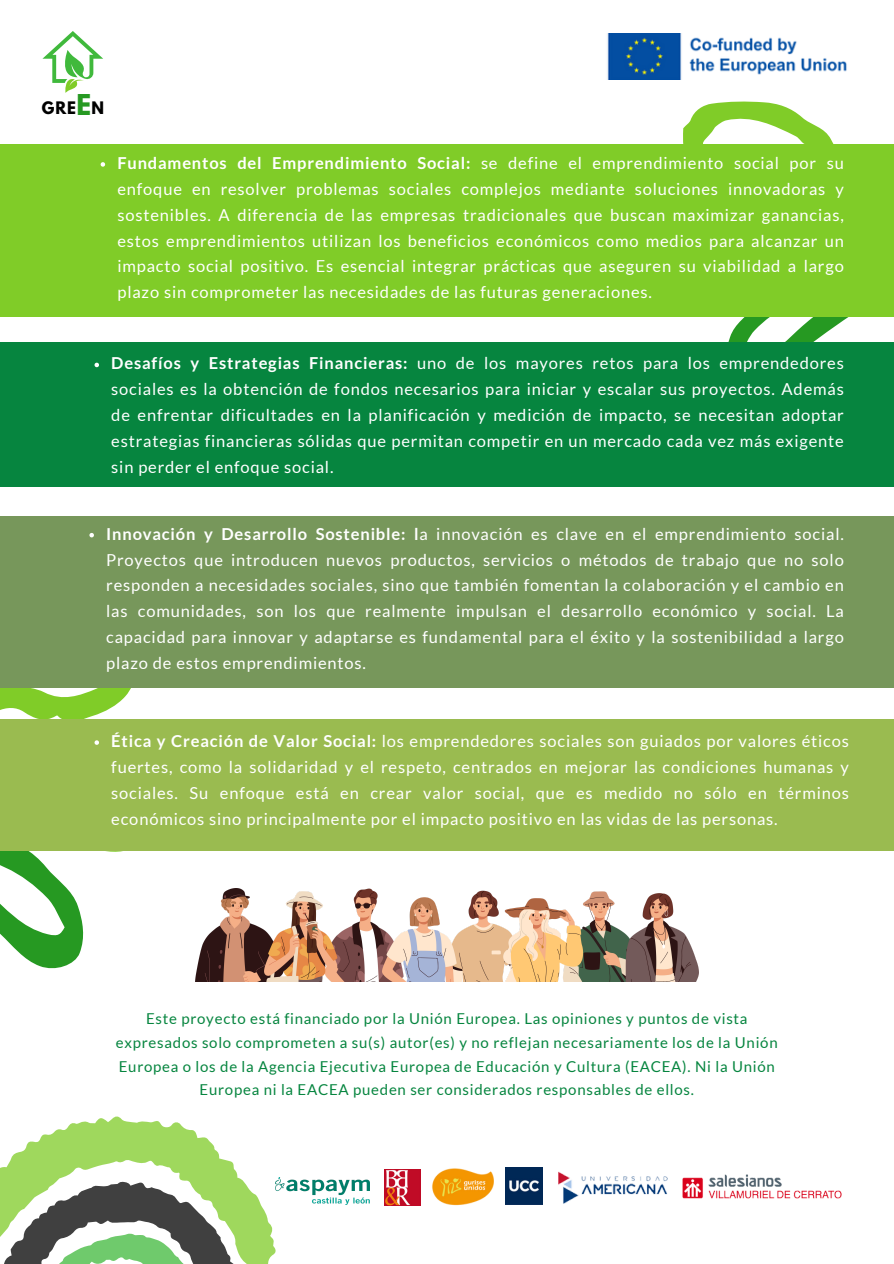
<style>
.page{position:relative;width:894px;height:1264px;background:#fff}
.page>*{position:absolute;margin:0;border:0;box-sizing:border-box;transform-origin:0 0}
.t1{font:700 25.35px "League Spartan";color:#269922}
.t2{font:16.5px/25.8px "Lato";letter-spacing:.05em;color:#fff;text-align:justify}
.t3{font:700 15.3px "League Spartan";color:#000}
.t4{font:15px/23.7px "Lato";letter-spacing:.05em;color:#06853f;text-align:center}
.s1{font-weight:700}
</style>
<div class="page">
<svg style="left:660px;top:101px;width:233px;height:242px"></svg>
<div style="left:0;top:718px;width:893px;height:132px;background:#9abb50"></div>
<div style="left:0;top:144px;width:893px;height:172px;background:#80cc28"></div>
<svg style="left:0;top:1116px;width:276px;height:147px"></svg>
<img style="left:384px;top:1169px;width:36px;height:36px">
<img style="left:432px;top:1168px;width:62px;height:38px">
<img style="left:505px;top:1167px;width:37px;height:37px">
<img style="left:558px;top:1171px;width:110px;height:33px">
<img style="left:682px;top:1174px;width:160px;height:25px">
<img style="left:275px;top:1177px;width:94px;height:27px">
<svg style="left:42px;top:31px;width:61px;height:62px"></svg>
<img style="left:607px;top:34px;width:240px;height:46px">
<div style="left:0;top:343px;width:893px;height:144px;background:#06853f"></div>
<div style="left:0;top:516px;width:893px;height:171px;background:#77975b"></div>
<svg style="left:89px;top:533px;width:5px;height:4px"></svg>
<img style="left:195px;top:888px;width:503px;height:93px">
<svg style="left:101px;top:162px;width:4px;height:5px"></svg>
<svg style="left:94px;top:363px;width:5px;height:4px"></svg>
<svg style="left:0;top:687px;width:164px;height:282px"></svg>
<p class="t1" style="left:76px;top:92px;width:16px">E</p>
<p class="t3" style="left:42px;top:100px;width:64px">GRE N</p>
<p class="t2" style="left:117px;top:150px;width:727px"><span class="s1">Fundamentos del Emprendimiento Social:</span> se define el emprendimiento social por su enfoque en resolver problemas sociales complejos mediante soluciones innovadoras y sostenibles. A diferencia de las empresas tradicionales que buscan maximizar ganancias, estos emprendimientos utilizan los beneficios económicos como medios para alcanzar un impacto social positivo. Es esencial integrar prácticas que aseguren su viabilidad a largo plazo sin comprometer las necesidades de las futuras generaciones.</p>
<p class="t2" style="left:111px;top:350px;width:733px"><span class="s1">Desafíos y Estrategias Financieras:</span> uno de los mayores retos para los emprendedores sociales es la obtención de fondos necesarios para iniciar y escalar sus proyectos. Además de enfrentar dificultades en la planificación y medición de impacto, se necesitan adoptar estrategias financieras sólidas que permitan competir en un mercado cada vez más exigente sin perder el enfoque social.</p>
<p class="t2" style="left:106px;top:520px;width:739px"><span class="s1">Innovación y Desarrollo Sostenible: l</span>a innovación es clave en el emprendimiento social.<br>Proyectos que introducen nuevos productos, servicios o métodos de trabajo que no solo responden a necesidades sociales, sino que también fomentan la colaboración y el cambio en las comunidades, son los que realmente impulsan el desarrollo económico y social. La capacidad para innovar y adaptarse es fundamental para el éxito y la sostenibilidad a largo plazo de estos emprendimientos.</p>
<p class="t2" style="left:111px;top:727px;width:739px"><span class="s1">Ética y Creación de Valor Social:</span> los emprendedores sociales son guiados por valores éticos fuertes, como la solidaridad y el respeto, centrados en mejorar las condiciones humanas y sociales. Su enfoque está en crear valor social, que es medido no sólo en términos económicos sino principalmente por el impacto positivo en las vidas de las personas.</p>
<p class="t4" style="left:116px;top:1006px;width:663px">Este proyecto está financiado por la Unión Europea. Las opiniones y puntos de vista expresados solo comprometen a su(s) autor(es) y no reflejan necesariamente los de la Unión Europea o los de la Agencia Ejecutiva Europea de Educación y Cultura (EACEA). Ni la Unión Europea ni la EACEA pueden ser considerados responsables de ellos.</p>
</div>
